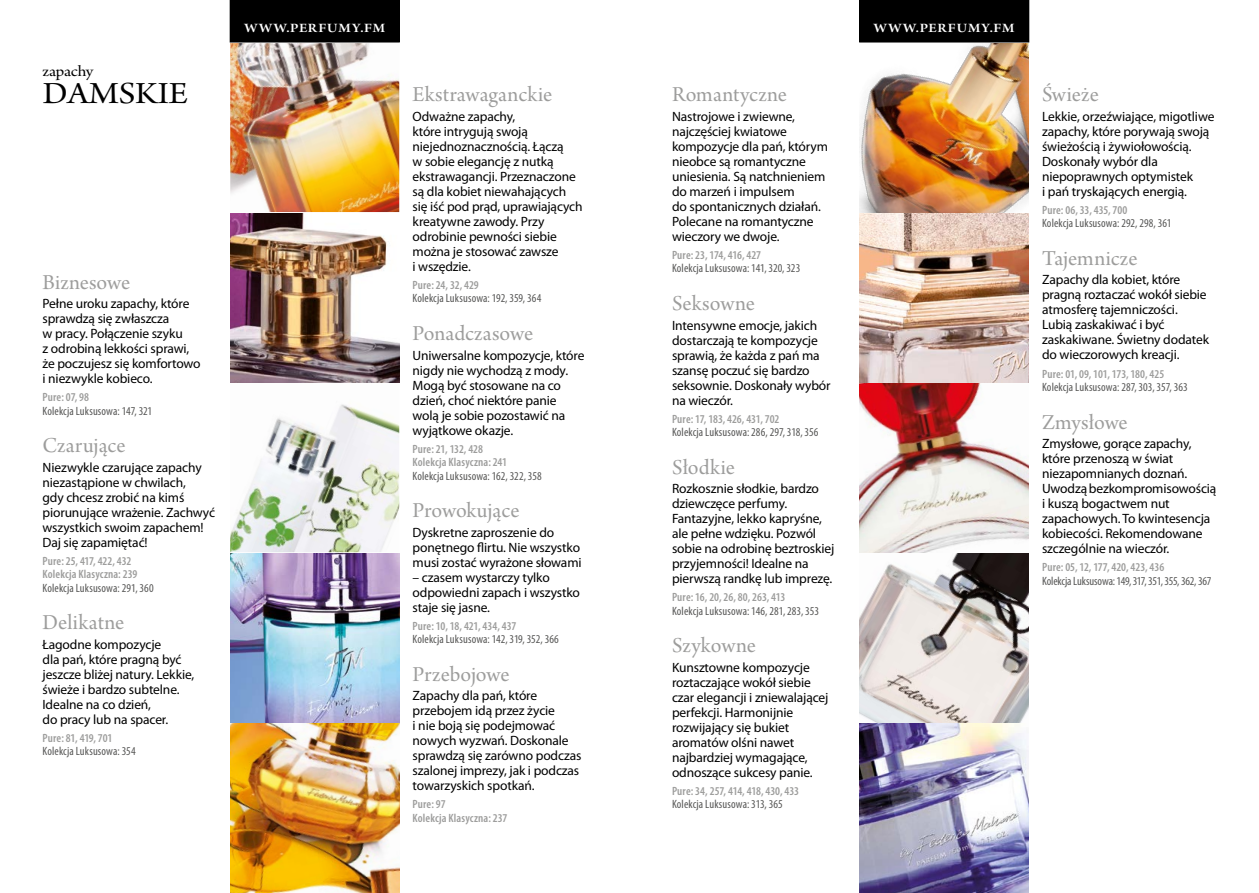
<style>
.page{position:relative;width:1259px;height:893px;background:#fff}
.page>*{position:absolute;margin:0;border:0;box-sizing:border-box;transform-origin:0 0}
.t1{font:32.4px "Arno Pro Subhead";color:#000;scale:1.11 1}
.t2{font:22.5px "Arno Pro Subhead";color:#9d9d9c}
.t3{font:16.2px "Arno Pro Subhead";letter-spacing:-.02em;color:#000;scale:1.11 1}
.t4{font:13.5px/15px "Myriad Pro";letter-spacing:-.01em;color:#000}
.t5{font:13.5px "Arno Pro Smbd Subhead";letter-spacing:.07em;color:#fff;scale:1.11 1}
.t6{font:condensed 12px "Myriad Pro";letter-spacing:.01em;color:#575756}
.t7{font:600 condensed 12px/13.5px "Myriad Pro";letter-spacing:.005em;color:#9d9d9c}
.t8{font:condensed 12px "Myriad Pro";letter-spacing:-.015em;color:#575756}
</style>
<div class="page">
<div style="left:230px;top:0;width:170px;height:43px;background:#000"></div>
<div style="left:859px;top:0;width:170px;height:43px;background:#000"></div>
<img style="left:230px;top:212px;width:169px;height:681px">
<img style="left:859px;top:212px;width:169px;height:511px">
<img style="left:859px;top:213px;width:169px;height:169px">
<img style="left:230px;top:553px;width:169px;height:169px">
<svg style="left:859px;top:553px;width:169px;height:169px;background:#c4bebc"></svg>
<svg style="left:230px;top:383px;width:169px;height:169px"></svg>
<img style="left:230px;top:213px;width:169px;height:169px">
<img style="left:230px;top:43px;width:169px;height:169px">
<img style="left:859px;top:723px;width:169px;height:170px">
<img style="left:859px;top:43px;width:169px;height:169px">
<p class="t5" style="left:244px;top:20px;width:128px">WWW.PERFUMY.FM</p>
<p class="t5" style="left:874px;top:20px;width:128px">WWW.PERFUMY.FM</p>
<p class="t3" style="left:43px;top:62px;width:47px">zapachy</p>
<h1 class="t1" style="left:43px;top:75px;width:132px">DAMSKIE</h1>
<h2 class="t2" style="left:672px;top:82px;width:116px">Romantyczne</h2>
<p class="t4" style="left:672px;top:109px;width:157px">Nastrojowe i zwiewne, najczęściej kwiatowe kompozycje dla pań, którym nieobce są romantyczne uniesienia. Są natchnieniem do marzeń i impulsem<br>do spontanicznych działań.<br>Polecane na romantyczne wieczory we dwoje.</p>
<p class="t7" style="left:672px;top:248px;width:91px">Pure: 23, 174, 416, 427</p>
<p class="t6" style="left:672px;top:261px;width:130px">Kolekcja Luksusowa: 141, 320, 323</p>
<h2 class="t2" style="left:672px;top:291px;width:84px">Seksowne</h2>
<p class="t4" style="left:672px;top:317px;width:160px">Intensywne emocje, jakich dostarczają te kompozycje sprawią, że każda z pań ma szansę poczuć się bardzo seksownie. Doskonały wybór na wieczór.</p>
<p class="t7" style="left:672px;top:412px;width:109px">Pure: 17, 183, 426, 431, 702</p>
<p class="t6" style="left:672px;top:425px;width:148px">Kolekcja Luksusowa: 286, 297, 318, 356</p>
<h2 class="t2" style="left:672px;top:454px;width:64px">Słodkie</h2>
<p class="t4" style="left:672px;top:481px;width:164px">Rozkosznie słodkie, bardzo dziewczęce perfumy.<br>Fantazyjne, lekko kapryśne, ale pełne wdzięku. Pozwól sobie na odrobinę beztroskiej przyjemności! Idealne na pierwszą randkę lub imprezę.</p>
<p class="t7" style="left:672px;top:590px;width:115px">Pure: 16, 20, 26, 80, 263, 413</p>
<p class="t6" style="left:672px;top:603px;width:148px">Kolekcja Luksusowa: 146, 281, 283, 353</p>
<h2 class="t2" style="left:672px;top:633px;width:86px">Szykowne</h2>
<p class="t4" style="left:672px;top:659px;width:158px">Kunsztowne kompozycje roztaczające wokół siebie czar elegancji i zniewalającej perfekcji. Harmonijnie rozwijający się bukiet aromatów olśni nawet najbardziej wymagające, odnoszące sukcesy panie.</p>
<p class="t7" style="left:672px;top:784px;width:128px">Pure: 34, 257, 414, 418, 430, 433</p>
<p class="t6" style="left:672px;top:797px;width:112px">Kolekcja Luksusowa: 313, 365</p>
<h2 class="t2" style="left:412px;top:82px;width:141px">Ekstrawaganckie</h2>
<p class="t4" style="left:412px;top:109px;width:172px">Odważne zapachy,<br>które intrygują swoją niejednoznacznością. Łączą<br>w sobie elegancję z nutką ekstrawagancji. Przeznaczone są dla kobiet niewahających się iść pod prąd, uprawiających kreatywne zawody. Przy odrobinie pewności siebie można je stosować zawsze<br>i wszędzie.</p>
<p class="t7" style="left:412px;top:278px;width:68px">Pure: 24, 32, 429</p>
<p class="t6" style="left:412px;top:291px;width:130px">Kolekcja Luksusowa: 192, 359, 364</p>
<h2 class="t2" style="left:412px;top:321px;width:122px">Ponadczasowe</h2>
<p class="t4" style="left:412px;top:347px;width:173px">Uniwersalne kompozycje, które nigdy nie wychodzą z mody.<br>Mogą być stosowane na co dzień, choć niektóre panie wolą je sobie pozostawić na wyjątkowe okazje.</p>
<p class="t7" style="left:412px;top:442px;width:96px">Pure: 21, 132, 428<br>Kolekcja Klasyczna: 241</p>
<p class="t6" style="left:412px;top:468px;width:131px">Kolekcja Luksusowa: 162, 322, 358</p>
<h2 class="t2" style="left:412px;top:498px;width:108px">Prowokujące</h2>
<p class="t4" style="left:412px;top:524px;width:171px">Dyskretne zaproszenie do ponętnego flirtu. Nie wszystko musi zostać wyrażone słowami</p>
<p class="t4" style="left:412px;top:569px;width:169px">– czasem wystarczy tylko odpowiedni zapach i wszystko staje się jasne.</p>
<p class="t7" style="left:412px;top:619px;width:105px">Pure: 10, 18, 421, 434, 437</p>
<p class="t6" style="left:412px;top:632px;width:148px">Kolekcja Luksusowa: 142, 319, 352, 366</p>
<h2 class="t2" style="left:412px;top:661px;width:99px">Przebojowe</h2>
<p class="t4" style="left:412px;top:688px;width:170px">Zapachy dla pań, które przebojem idą przez życie<br>i nie boją się podejmować nowych wyzwań. Doskonale sprawdzą się zarówno podczas szalonej imprezy, jak i podczas towarzyskich spotkań.</p>
<p class="t7" style="left:412px;top:797px;width:96px">Pure: 97<br>Kolekcja Klasyczna: 237</p>
<h2 class="t2" style="left:43px;top:269px;width:89px">Biznesowe</h2>
<p class="t4" style="left:43px;top:296px;width:160px">Pełne uroku zapachy, które sprawdzą się zwłaszcza<br>w pracy. Połączenie szyku<br>z odrobiną lekkości sprawi, że poczujesz się komfortowo i niezwykle kobieco.</p>
<p class="t7" style="left:43px;top:390px;width:48px">Pure: 07, 98</p>
<p class="t6" style="left:43px;top:403px;width:111px">Kolekcja Luksusowa: 147, 321</p>
<h2 class="t2" style="left:43px;top:433px;width:85px">Czarujące</h2>
<p class="t4" style="left:43px;top:459px;width:174px">Niezwykle czarujące zapachy niezastąpione w chwilach,<br>gdy chcesz zrobić na kimś piorunujące wrażenie. Zachwyć wszystkich swoim zapachem!<br>Daj się zapamiętać!</p>
<p class="t7" style="left:43px;top:554px;width:96px">Pure: 25, 417, 422, 432<br>Kolekcja Klasyczna: 239</p>
<p class="t6" style="left:43px;top:580px;width:113px">Kolekcja Luksusowa: 291, 360</p>
<h2 class="t2" style="left:43px;top:610px;width:83px">Delikatne</h2>
<p class="t4" style="left:43px;top:636px;width:153px">Łagodne kompozycje<br>dla pań, które pragną być jeszcze bliżej natury. Lekkie, świeże i bardzo subtelne.<br>Idealne na co dzień,<br>do pracy lub na spacer.</p>
<p class="t7" style="left:43px;top:731px;width:71px">Pure: 81, 419, 701</p>
<p class="t6" style="left:43px;top:744px;width:95px">Kolekcja Luksusowa: 354</p>
<h2 class="t2" style="left:1042px;top:82px;width:58px">Świeże</h2>
<p class="t4" style="left:1042px;top:109px;width:174px">Lekkie, orzeźwiające, migotliwe zapachy, które porywają swoją świeżością i żywiołowością.<br>Doskonały wybór dla niepoprawnych optymistek<br>i pań tryskających energią.</p>
<p class="t7" style="left:1042px;top:203px;width:87px">Pure: 06, 33, 435, 700</p>
<p class="t6" style="left:1042px;top:216px;width:131px">Kolekcja Luksusowa: 292, 298, 361</p>
<h2 class="t2" style="left:1042px;top:246px;width:97px">Tajemnicze</h2>
<p class="t4" style="left:1042px;top:272px;width:168px">Zapachy dla kobiet, które pragną roztaczać wokół siebie atmosferę tajemniczości.<br>Lubią zaskakiwać i być zaskakiwane. Świetny dodatek do wieczorowych kreacji.</p>
<p class="t7" style="left:1042px;top:367px;width:124px">Pure: 01, 09, 101, 173, 180, 425</p>
<p class="t6" style="left:1042px;top:380px;width:147px">Kolekcja Luksusowa: 287, 303, 357, 363</p>
<h2 class="t2" style="left:1042px;top:409px;width:87px">Zmysłowe</h2>
<p class="t4" style="left:1042px;top:436px;width:176px">Zmysłowe, gorące zapachy, które przenoszą w świat niezapomnianych doznań.<br>Uwodzą bezkompromisowością i kuszą bogactwem nut zapachowych. To kwintesencja kobiecości. Rekomendowane szczególnie na wieczór.</p>
<p class="t7" style="left:1042px;top:560px;width:124px">Pure: 05, 12, 177, 420, 423, 436</p>
<p class="t8" style="left:1042px;top:573px;width:171px">Kolekcja Luksusowa: 149, 317, 351, 355, 362, 367</p>
</div>
